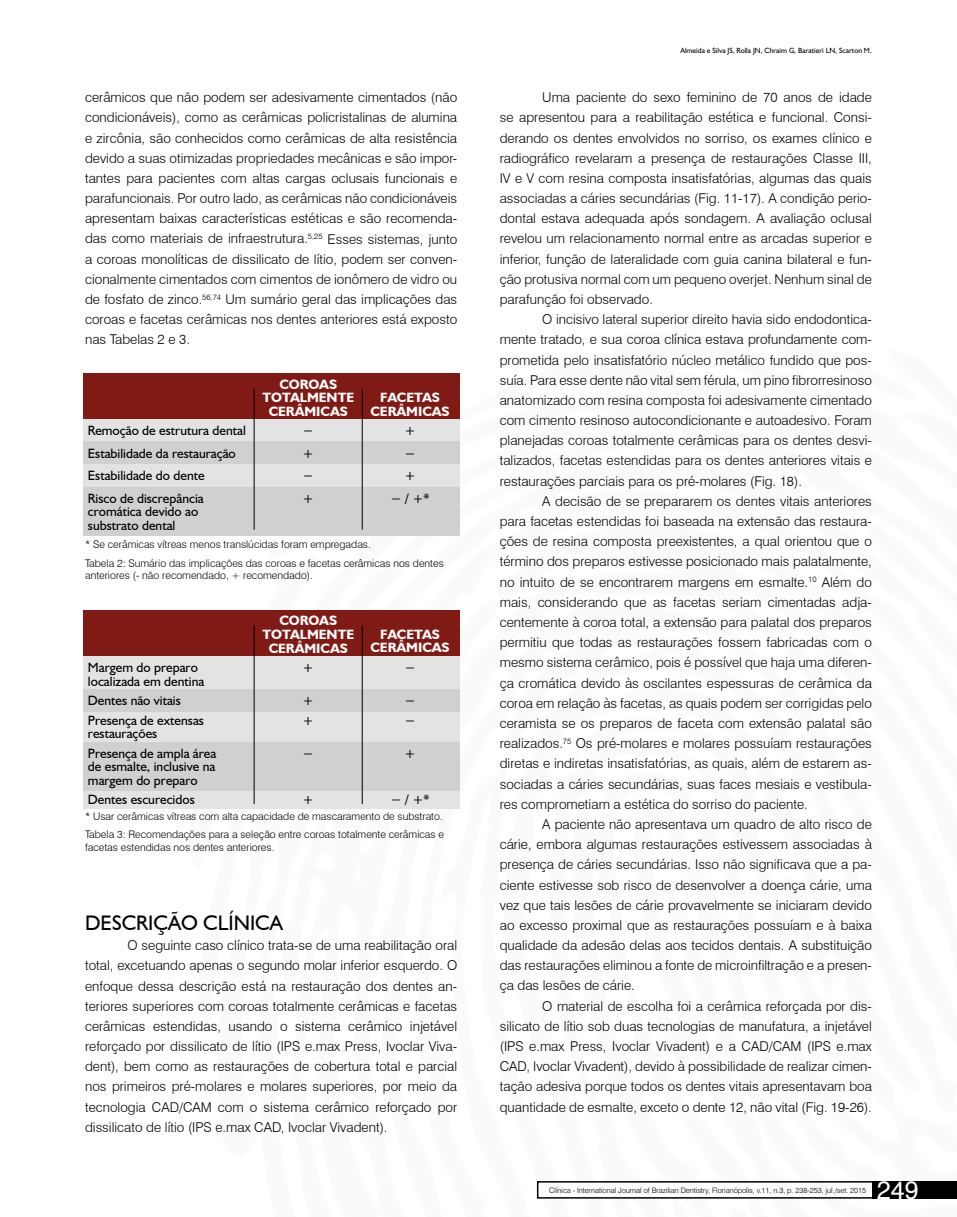
<style>
.page{position:relative;width:957px;height:1217px;background:#fff}
.page>*{position:absolute;margin:0;border:0;box-sizing:border-box;transform-origin:0 0}
.t1{font:25.2px "Helvetica";color:#fff}
.t2{font:21px "Humanist 521 BT";color:#000}
.t3{font:300 13.5px/20.1px "Swiss 721 BT";color:#000;text-align:justify}
.t4{font:13.5px/22.5px "Humanist 521 BT";color:#000}
.t5{font:700 13.5px/13.5px "Humanist 521 BT";color:#fff;text-align:center}
.t6{font:300 10.5px/12.6px "Swiss 721 BT";color:#000}
.t7{font:300 7.5px "Swiss 721 BT";letter-spacing:-.005em;color:#000}
.t8{font:7.5px "Humanist 521 BT";color:#000}
</style>
<div class="page">
<div style="left:537px;top:1180px;width:420px;height:18px;border:2px solid #000"></div>
<div style="left:872px;top:1180px;width:85px;height:18px;background:#000"></div>
<div style="left:83px;top:419px;width:376px;height:22px;background:#e3e3e3"></div>
<div style="left:83px;top:655px;width:376px;height:34px;background:#e3e3e3"></div>
<div style="left:83px;top:441px;width:376px;height:23px;background:#d0d0d0"></div>
<div style="left:83px;top:689px;width:376px;height:22px;background:#d0d0d0"></div>
<div style="left:83px;top:464px;width:376px;height:22px;background:#e3e3e3"></div>
<div style="left:83px;top:711px;width:376px;height:31px;background:#e3e3e3"></div>
<div style="left:83px;top:790px;width:376px;height:18px;background:#e3e3e3"></div>
<div style="left:83px;top:486px;width:376px;height:49px;background:#d0d0d0"></div>
<div style="left:83px;top:742px;width:376px;height:48px;background:#d0d0d0"></div>
<div style="left:83px;top:373px;width:376px;height:46px;background:#801a14"></div>
<div style="left:83px;top:610px;width:376px;height:45px;background:#801a14"></div>
<hr style="left:254px;top:389px;width:1px;height:140px;background:#000">
<hr style="left:254px;top:625px;width:1px;height:179px;background:#000">
<hr style="left:362px;top:389px;width:1px;height:140px;background:#000">
<hr style="left:362px;top:625px;width:1px;height:179px;background:#000">
<p class="t8" style="left:680px;top:46px;width:193px">Almeida e Silva JS, Rolla JN, Chraim G, Baratieri LN, Scarton M.</p>
<p class="t3" style="left:85px;top:87px;width:374px">cerâmicos que não podem ser adesivamente cimentados (não condicionáveis), como as cerâmicas policristalinas de alumina e zircônia, são conhecidos como cerâmicas de alta resistência devido a suas otimizadas propriedades mecânicas e são impor&shy;tantes para pacientes com altas cargas oclusais funcionais e parafuncionais. Por outro lado, as cerâmicas não condicionáveis apresentam baixas características estéticas e são recomenda&shy;das como materiais de infraestrutura.<sup>5,25</sup> Esses sistemas, junto a coroas monolíticas de dissilicato de lítio, podem ser conven&shy;cionalmente cimentados com cimentos de ionômero de vidro ou de fosfato de zinco.<sup>56,74</sup> Um sumário geral das implicações das coroas e facetas cerâmicas nos dentes anteriores está exposto nas Tabelas 2 e 3.</p>
<p class="t3" style="left:500px;top:87px;width:374px;text-indent:43px">Uma paciente do sexo feminino de 70 anos de idade se apresentou para a reabilitação estética e funcional. Consi&shy;derando os dentes envolvidos no sorriso, os exames clínico e radiográfico revelaram a presença de restaurações Classe III, IV e V com resina composta insatisfatórias, algumas das quais associadas a cáries secundárias (Fig. 11-17). A condição perio&shy;dontal estava adequada após sondagem. A avaliação oclusal revelou um relacionamento normal entre as arcadas superior e inferior, função de lateralidade com guia canina bilateral e fun&shy;ção protusiva normal com um pequeno overjet. Nenhum sinal de parafunção foi observado.</p>
<p class="t3" style="left:500px;top:309px;width:374px;text-indent:43px">O incisivo lateral superior direito havia sido endodontica&shy;mente tratado, e sua coroa clínica estava profundamente com&shy;prometida pelo insatisfatório núcleo metálico fundido que pos&shy;suía. Para esse dente não vital sem férula, um pino fibrorresinoso anatomizado com resina composta foi adesivamente cimentado com cimento resinoso autocondicionante e autoadesivo. Foram planejadas coroas totalmente cerâmicas para os dentes desvi&shy;talizados, facetas estendidas para os dentes anteriores vitais e restaurações parciais para os pré-molares (Fig. 18).</p>
<p class="t3" style="left:500px;top:490px;width:374px;text-indent:43px">A decisão de se prepararem os dentes vitais anteriores para facetas estendidas foi baseada na extensão das restaura&shy;ções de resina composta preexistentes, a qual orientou que o término dos preparos estivesse posicionado mais palatalmente, no intuito de se encontrarem margens em esmalte.<sup>10</sup> Além do mais, considerando que as facetas seriam cimentadas adja&shy;centemente à coroa total, a extensão para palatal dos preparos permitiu que todas as restaurações fossem fabricadas com o mesmo sistema cerâmico, pois é possível que haja uma diferen&shy;ça cromática devido às oscilantes espessuras de cerâmica da coroa em relação às facetas, as quais podem ser corrigidas pelo ceramista se os preparos de faceta com extensão palatal são realizados.<sup>75</sup> Os pré-molares e molares possuíam restaurações diretas e indiretas insatisfatórias, as quais, além de estarem as&shy;sociadas a cáries secundárias, suas faces mesiais e vestibula&shy;res comprometiam a estética do sorriso do paciente.</p>
<p class="t3" style="left:500px;top:813px;width:374px;text-indent:43px">A paciente não apresentava um quadro de alto risco de cárie, embora algumas restaurações estivessem associadas à presença de cáries secundárias. Isso não significava que a pa&shy;ciente estivesse sob risco de desenvolver a doença cárie, uma vez que tais lesões de cárie provavelmente se iniciaram devido ao excesso proximal que as restaurações possuíam e à baixa qualidade da adesão delas aos tecidos dentais. A substituição das restaurações eliminou a fonte de microinfiltração e a presen&shy;ça das lesões de cárie.</p>
<p class="t3" style="left:500px;top:995px;width:374px;text-indent:43px">O material de escolha foi a cerâmica reforçada por dis&shy;silicato de lítio sob duas tecnologias de manufatura, a injetável (IPS e.max Press, Ivoclar Vivadent) e a CAD/CAM (IPS e.max CAD, Ivoclar Vivadent), devido à possibilidade de realizar cimen&shy;tação adesiva porque todos os dentes vitais apresentavam boa quantidade de esmalte, exceto o dente 12, não vital (Fig. 19-26).</p>
<p class="t5" style="left:262px;top:377px;width:93px">COROAS<br>TOTALMENTE<br>CERÂMICAS</p>
<p class="t4" style="left:303px;top:419px;width:13px;text-align:justify">− + − +</p>
<p class="t5" style="left:370px;top:390px;width:81px">FACETAS<br>CERÂMICAS</p>
<p class="t4" style="left:390px;top:419px;width:41px;text-align:center">+<br>−<br>+<br>− / +*</p>
<p class="t4" style="left:88px;top:419px;width:159px">Remoção de estrutura dental<br>Estabilidade da restauração<br>Estabilidade do dente<br>Risco de discrepância</p>
<p class="t4" style="left:88px;top:504px;width:112px;line-height:13.5px">cromática devido ao substrato dental</p>
<p class="t6" style="left:85px;top:538px;width:287px">* Se cerâmicas vítreas menos translúcidas foram empregadas.</p>
<p class="t6" style="left:85px;top:556px;width:360px">Tabela 2: Sumário das implicações das coroas e facetas cerâmicas nos dentes anteriores (- não recomendado, + recomendado).</p>
<p class="t5" style="left:262px;top:613px;width:93px">COROAS<br>TOTALMENTE<br>CERÂMICAS</p>
<p class="t4" style="left:303px;top:655px;width:13px">+</p>
<p class="t4" style="left:303px;top:690px;width:13px;line-height:19.5px">+ +</p>
<p class="t4" style="left:303px;top:741px;width:13px">−</p>
<p class="t5" style="left:370px;top:627px;width:81px">FACETAS<br>CERÂMICAS</p>
<p class="t4" style="left:404px;top:655px;width:13px">−</p>
<p class="t4" style="left:404px;top:690px;width:13px;line-height:19.5px">− −</p>
<p class="t4" style="left:404px;top:741px;width:13px">+</p>
<p class="t4" style="left:390px;top:787px;width:41px">− / +*</p>
<p class="t4" style="left:88px;top:660px;width:118px;line-height:13.5px">Margem do preparo localizada em dentina</p>
<p class="t4" style="left:88px;top:690px;width:117px;line-height:19.5px">Dentes não vitais<br>Presença de extensas</p>
<p class="t4" style="left:88px;top:723px;width:130px;line-height:19.5px">restaurações<br>Presença de ampla área</p>
<p class="t4" style="left:88px;top:759px;width:129px;line-height:13.5px">de esmalte, inclusive na margem do preparo</p>
<p class="t4" style="left:88px;top:787px;width:108px">Dentes escurecidos</p>
<p class="t4" style="left:303px;top:787px;width:13px">+</p>
<p class="t6" style="left:85px;top:809px;width:359px">* Usar cerâmicas vítreas com alta capacidade de mascaramento de substrato.</p>
<p class="t6" style="left:85px;top:828px;width:360px">Tabela 3: Recomendações para a seleção entre coroas totalmente cerâmicas e facetas estendidas nos dentes anteriores.</p>
<h2 class="t2" style="left:85px;top:909px;width:199px">DESCRIÇÃO CLÍNICA</h2>
<p class="t3" style="left:85px;top:934px;width:374px;text-indent:43px">O seguinte caso clínico trata-se de uma reabilitação oral total, excetuando apenas o segundo molar inferior esquerdo. O enfoque dessa descrição está na restauração dos dentes an&shy;teriores superiores com coroas totalmente cerâmicas e facetas cerâmicas estendidas, usando o sistema cerâmico injetável reforçado por dissilicato de lítio (IPS e.max Press, Ivoclar Viva&shy;dent), bem como as restaurações de cobertura total e parcial nos primeiros pré-molares e molares superiores, por meio da tecnologia CAD/CAM com o sistema cerâmico reforçado por dissilicato de lítio (IPS e.max CAD, Ivoclar Vivadent).</p>
<p class="t7" style="left:549px;top:1185px;width:318px">Clínica - International Journal of Brazilian Dentistry, Florianópolis, v.11, n.3, p. 238-253, jul./set. 2015</p>
<h1 class="t1" style="left:876px;top:1170px;width:44px">249</h1>
</div>
